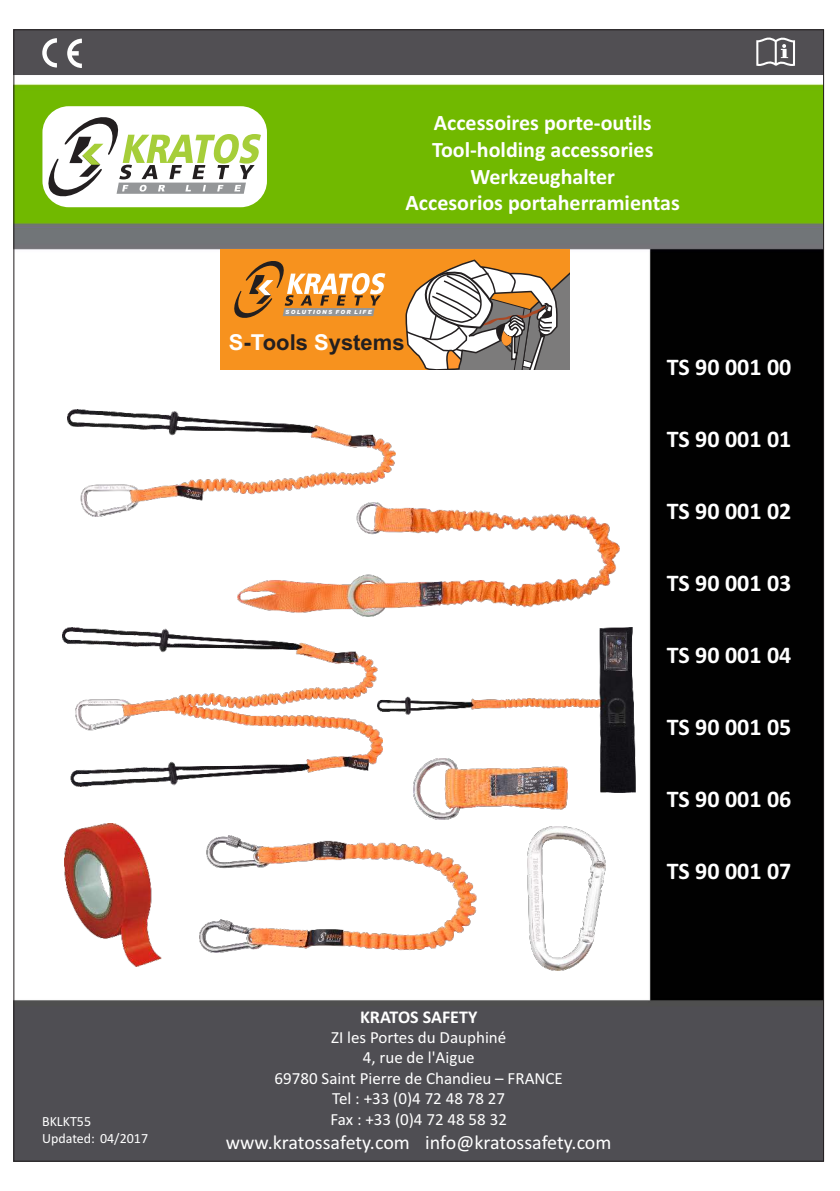
<style>
.page{position:relative;width:840px;height:1191px;background:#fff}
.page>*{position:absolute;margin:0;border:0;box-sizing:border-box;transform-origin:0 0}
.t1{font:700 24px "Calibri";color:#fff}
.t2{font:700 22px/26.8px "Calibri";color:#fff;text-align:center}
.t3{font:700 22px "Arial";color:#231f20}
.t4{font:20px "Calibri";letter-spacing:-.005em;color:#fff}
.t5{font:700 18px "Calibri";color:#fff}
.t6{font:17px/20.4px "Calibri";color:#fff;text-align:center}
.t7{font:14px/17px "Calibri";color:#fff}
.t8{font:italic 900 5.6px "Arial";letter-spacing:.23em;color:#fff}
.s1{color:#fff}
</style>
<div class="page">
<img style="left:15px;top:74px;width:806px;height:1085px">
<div style="left:42px;top:106px;width:225px;height:101px;background:#fff;border-radius:26px"></div>
<svg style="left:43px;top:110px;width:218px;height:93px"></svg>
<div style="left:14px;top:30px;width:809px;height:44px;background:#514f53"></div>
<svg style="left:42px;top:38px;width:40px;height:30px"></svg>
<svg style="left:756px;top:37px;width:38px;height:29px"></svg>
<img style="left:65px;top:823px;width:97px;height:143px">
<img style="left:199px;top:835px;width:277px;height:118px">
<img style="left:527px;top:826px;width:78px;height:144px">
<img style="left:68px;top:409px;width:327px;height:107px">
<img style="left:237px;top:503px;width:381px;height:113px">
<img style="left:63px;top:627px;width:315px;height:159px">
<img style="left:378px;top:627px;width:258px;height:165px">
<img style="left:413px;top:758px;width:154px;height:61px">
<div style="left:220px;top:249px;width:349px;height:120px;background:#f7921e"></div>
<svg style="left:405px;top:259px;width:164px;height:110px"></svg>
<svg style="left:234px;top:261px;width:151px;height:57px"></svg>
<p class="t7" style="left:42px;top:1114px;width:107px">BKLKT55<br>Updated: 04/2017</p>
<p class="t2" style="left:405px;top:111px;width:275px">Accessoires porte-outils<br>Tool-holding accessories<br>Werkzeughalter<br>Accesorios portaherramientas</p>
<p class="t8" style="left:285px;top:310px;width:88px">SOLUTIONS FOR LIFE</p>
<p class="t3" style="left:229px;top:334px;width:177px"><span class="s1">S</span>-<span class="s1">T</span>ools <span class="s1">S</span>ystems</p>
<p class="t5" style="left:360px;top:1009px;width:119px">KRATOS SAFETY</p>
<p class="t6" style="left:274px;top:1028px;width:290px">ZI les Portes du Dauphiné<br>4, rue de l'Aigue<br>69780 Saint Pierre de Chandieu – FRANCE<br>Tel : +33 (0)4 72 48 78 27<br>Fax : +33 (0)4 72 48 58 32</p>
<p class="t4" style="left:226px;top:1133px;width:387px">www.kratossafety.com info@kratossafety.com</p>
<h1 class="t1" style="left:666px;top:357px;width:126px">TS 90 001 00</h1>
<h1 class="t1" style="left:666px;top:429px;width:126px">TS 90 001 01</h1>
<h1 class="t1" style="left:666px;top:501px;width:126px">TS 90 001 02</h1>
<h1 class="t1" style="left:666px;top:573px;width:126px">TS 90 001 03</h1>
<h1 class="t1" style="left:666px;top:645px;width:126px">TS 90 001 04</h1>
<h1 class="t1" style="left:666px;top:717px;width:126px">TS 90 001 05</h1>
<h1 class="t1" style="left:666px;top:789px;width:126px">TS 90 001 06</h1>
<h1 class="t1" style="left:666px;top:861px;width:126px">TS 90 001 07</h1>
</div>
